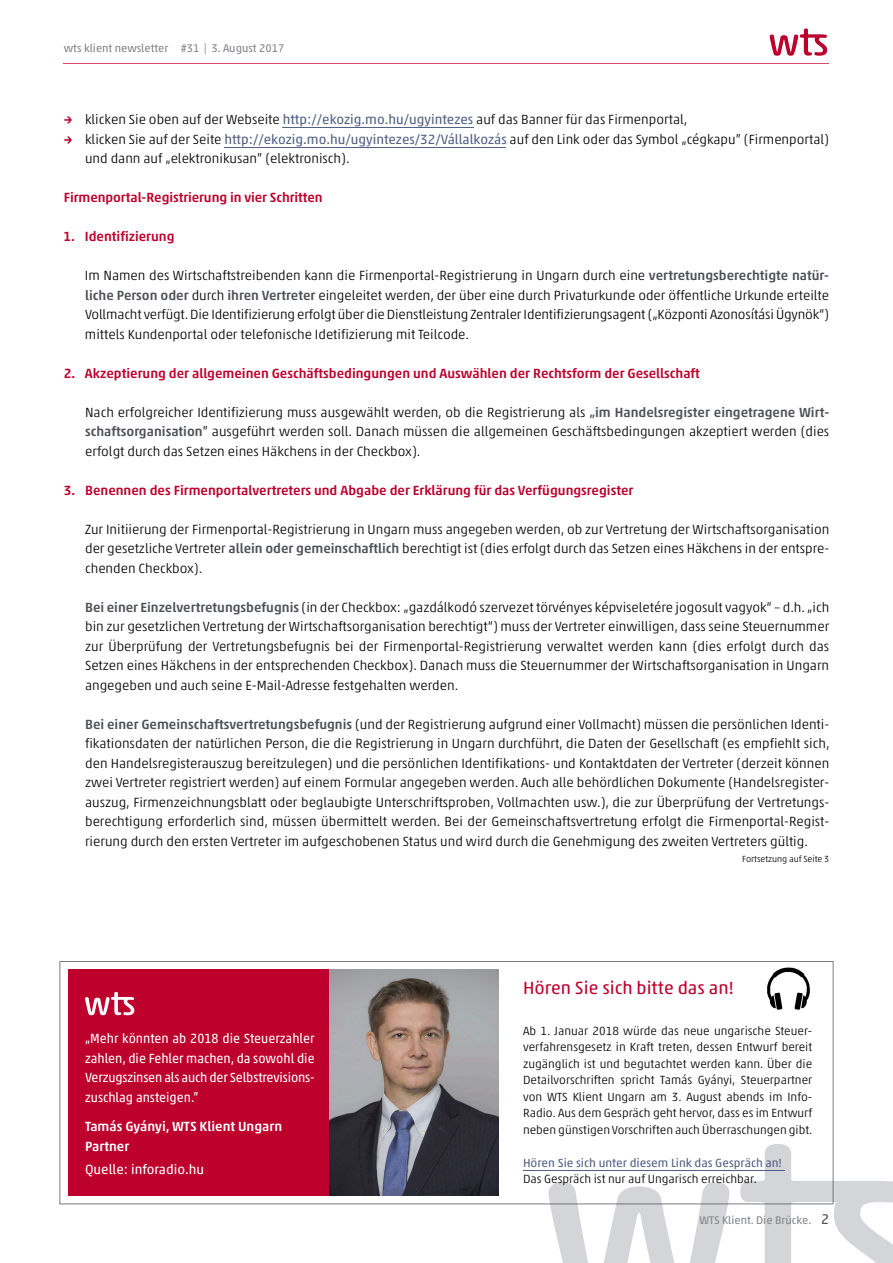
<style>
.page{position:relative;width:893px;height:1263px;background:#fff}
.page>*{position:absolute;margin:0;border:0;box-sizing:border-box;transform-origin:0 0}
.t1{font:18px "Akko Rounded Pro";color:#be002d}
.t2{font:300 13.5px/19.5px "Akko Pro";color:#000;text-align:justify}
.t3{font:500 13.5px "Akko Pro";color:#be002d}
.t4{font:13.5px/19.5px "Akko Pro";letter-spacing:-.005em;color:#fff;text-align:justify;scale:.94 1}
.t5{font:500 13.5px/19.5px "Akko Pro";color:#fff}
.t6{font:13.5px "Akko Pro";letter-spacing:-.005em;color:#fff}
.t7{font:300 12px/16.5px "Akko Pro";color:#000;text-align:justify}
.t8{font:12px "Akko Pro";color:#516184}
.t9{font:11.25px "Akko Pro";color:#838589}
.t10{font:300 9px "Akko Pro";letter-spacing:-.005em;color:#000}
.s1{font-family:"Akko Rounded Pro";font-weight:500;color:#be002d}
.s2{font-weight:400;color:#516184}
.s3{font-weight:500;color:#4e5157}
.s4{font-size:14.25px;color:#4e5157}
</style>
<div class="page">
<svg style="left:549px;top:1204px;width:180px;height:59px"></svg>
<svg style="left:740px;top:1144px;width:153px;height:119px"></svg>
<hr style="left:64px;top:64px;width:765px;height:1px;background:#d24d6c">
<svg style="left:770px;top:29px;width:57px;height:27px"></svg>
<hr style="left:283px;top:127px;width:191px;height:1px;background:#516184">
<hr style="left:225px;top:147px;width:281px;height:1px;background:#516184">
<svg style="left:60px;top:961px;width:773px;height:243px"></svg>
<hr style="left:523px;top:1170px;width:261px;height:1px;background:#516184">
<div style="left:68px;top:969px;width:262px;height:227px;background:#be002d"></div>
<svg style="left:85px;top:992px;width:49px;height:23px"></svg>
<img style="left:330px;top:969px;width:168px;height:227px">
<p class="t9" style="left:64px;top:42px;width:222px">wts klient newsletter #31 | 3. August 2017</p>
<p class="t2" style="left:64px;top:109px;width:625px"><span class="s1">→</span> klicken Sie oben auf der Webseite <span class="s2">http://ekozig.mo.hu/ugyintezes</span> auf das Banner für das Firmenportal,</p>
<p class="t2" style="left:85px;top:129px;width:746px;text-indent:-21px"><span class="s1">→</span> klicken Sie auf der Seite <span class="s2">http://ekozig.mo.hu/ugyintezes/32/Vállalkozás</span> auf den Link oder das Symbol „cégkapu” (Firmenportal) und dann auf „elektronikusan” (elektronisch).</p>
<p class="t3" style="left:64px;top:189px;width:260px">Firmenportal-Registrierung in vier Schritten</p>
<p class="t3" style="left:64px;top:228px;width:112px">1. Identifizierung</p>
<p class="t2" style="left:85px;top:265px;width:746px">Im Namen des Wirtschaftstreibenden kann die Firmenportal-Registrierung in Ungarn durch eine <span class="s3">vertretungsberechtigte natür&shy;liche Person oder</span> durch <span class="s3">ihren Vertreter</span> eingeleitet werden, der über eine durch Privaturkunde oder öffentliche Urkunde erteilte Vollmacht verfügt. Die Identifizierung erfolgt über die Dienstleistung Zentraler Identifizierungsagent („Központi Azonosítási Ügynök“) mittels Kundenportal oder telefonische Idetifizierung mit Teilcode.</p>
<p class="t3" style="left:64px;top:365px;width:638px">2. Akzeptierung der allgemeinen Geschäftsbedingungen und Auswählen der Rechtsform der Gesellschaft</p>
<p class="t2" style="left:85px;top:402px;width:746px">Nach erfolgreicher Identifizierung muss ausgewählt werden, ob die Registrierung als <span class="s3">„im Handelsregister eingetragene Wirt&shy;schaftsorganisation</span>” ausgeführt werden soll. Danach müssen die allgemeinen Geschäftsbedingungen akzeptiert werden (dies erfolgt durch das Setzen eines Häkchens in der Checkbox).</p>
<p class="t3" style="left:64px;top:482px;width:571px">3. Benennen des Firmenportalvertreters und Abgabe der Erklärung für das Verfügungsregister</p>
<p class="t2" style="left:85px;top:519px;width:746px">Zur Initiierung der Firmenportal-Registrierung in Ungarn muss angegeben werden, ob zur Vertretung der Wirtschaftsorganisation der gesetzliche Vertreter <span class="s3">allein oder gemeinschaftlich</span> berechtigt ist (dies erfolgt durch das Setzen eines Häkchens in der entspre&shy;chenden Checkbox).</p>
<p class="t2" style="left:85px;top:597px;width:746px"><span class="s3">Bei einer Einzelvertretungsbefugnis</span> (in der Checkbox: „gazdálkodó szervezet törvényes képviseletére jogosult vagyok“ – d.h. „ich bin zur gesetzlichen Vertretung der Wirtschaftsorganisation berechtigt“) muss der Vertreter einwilligen, dass seine Steuernummer zur Überprüfung der Vertretungsbefugnis bei der Firmenportal-Registrierung verwaltet werden kann (dies erfolgt durch das Setzen eines Häkchens in der entsprechenden Checkbox). Danach muss die Steuernummer der Wirtschaftsorganisation in Ungarn angegeben und auch seine E-Mail-Adresse festgehalten werden.</p>
<p class="t2" style="left:85px;top:714px;width:746px"><span class="s3">Bei einer Gemeinschaftsvertretungsbefugnis</span> (und der Registrierung aufgrund einer Vollmacht) müssen die persönlichen Identi&shy;fikationsdaten der natürlichen Person, die die Registrierung in Ungarn durchführt, die Daten der Gesellschaft (es empfiehlt sich, den Handelsregisterauszug bereitzulegen) und die persönlichen Identifikations- und Kontaktdaten der Vertreter (derzeit können zwei Vertreter registriert werden) auf einem Formular angegeben werden. Auch alle behördlichen Dokumente (Handelsregister&shy;auszug, Firmenzeichnungsblatt oder beglaubigte Unterschriftsproben, Vollmachten usw.), die zur Überprüfung der Vertretungs&shy;berechtigung erforderlich sind, müssen übermittelt werden. Bei der Gemeinschaftsvertretung erfolgt die Firmenportal-Regist&shy;rierung durch den ersten Vertreter im aufgeschobenen Status und wird durch die Genehmigung des zweiten Vertreters gültig.</p>
<p class="t10" style="left:742px;top:853px;width:88px">Fortsetzung auf Seite 3</p>
<p class="t4" style="left:85px;top:1029px;width:246px">„Mehr könnten ab 2018 die Steuerzahler zahlen, die Fehler machen, da sowohl die Verzugszinsen als auch der Selbstrevisions&shy;zuschlag ansteigen.”</p>
<p class="t5" style="left:85px;top:1116px;width:199px">Tamás Gyányi, WTS Klient Ungarn<br>Partner</p>
<p class="t6" style="left:85px;top:1161px;width:121px">Quelle: inforadio.hu</p>
<h1 class="t1" style="left:523px;top:977px;width:212px">Hören Sie sich bitte das an!</h1>
<p class="t7" style="left:523px;top:1022px;width:291px">Ab 1. Januar 2018 würde das neue ungarische Steuer&shy;verfahrensgesetz in Kraft treten, dessen Entwurf bereit zugänglich ist und begutachtet werden kann. Über die Detailvorschriften spricht Tamás Gyányi, Steuerpartner von WTS Klient Ungarn am 3. August abends im Info-Radio. Aus dem Gespräch geht hervor, dass es im Entwurf neben günstigen Vorschriften auch Überraschungen gibt.</p>
<p class="t8" style="left:523px;top:1155px;width:260px">Hören Sie sich unter diesem Link das Gespräch an!</p>
<p class="t7" style="left:523px;top:1170px;width:235px">Das Gespräch ist nur auf Ungarisch erreichbar.</p>
<p class="t9" style="left:699px;top:1213px;width:131px">WTS Klient. Die Brücke. <span class="s4">2</span></p>
</div>
